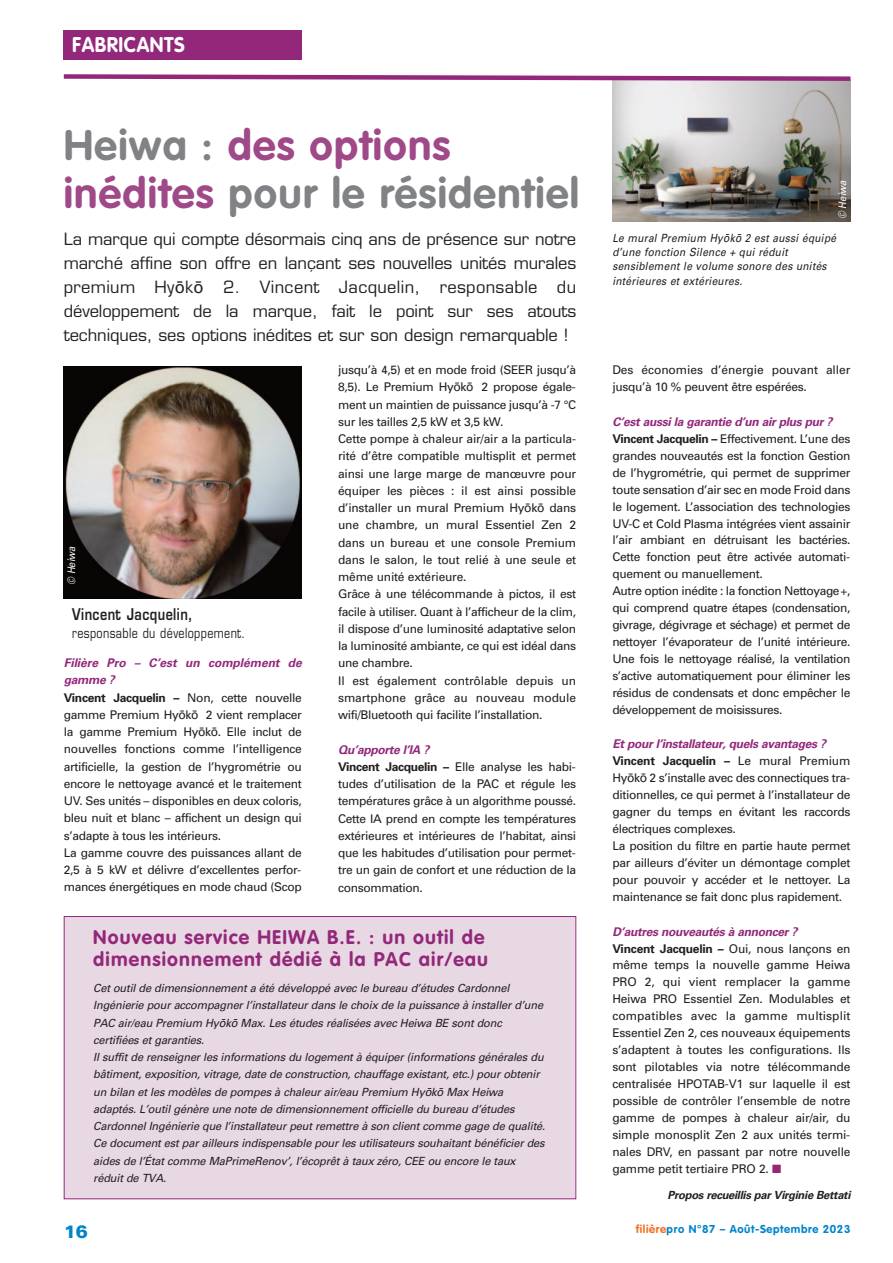
<style>
.page{position:relative;width:893px;height:1263px;background:#fff}
.page>*{position:absolute;margin:0;border:0;box-sizing:border-box;transform-origin:0 0}
.t1{font:700 42px/48px "VAG Rounded Std";letter-spacing:.03em;color:#808285}
.t2{font:700 21px "VAG Rounded Std";letter-spacing:.03em;color:#fff;scale:.95 1}
.t3{font:700 19.5px/22.5px "VAG Rounded Std";letter-spacing:.055em;color:#93287b}
.t4{font:900 18px "Univers";color:#0084ca}
.t5{font:16.5px/24px "Eurostile";letter-spacing:-.005em;color:#231f20;text-align:justify}
.t6{font:600 15.75px "Eurostile";letter-spacing:.035em;color:#231f20;scale:.8 1}
.t7{font:13.5px "Eurostile";letter-spacing:.035em;color:#231f20;scale:.8 1}
.t8{font:12px/17.2px "Univers";letter-spacing:-.03em;color:#231f20}
.t9{font:12px "Univers LT 65 Bd Obl";letter-spacing:-.03em;color:#93287b}
.t10{font:12px/17.2px "Univers";letter-spacing:-.005em;color:#231f20}
.t11{font:12px/17.2px "Univers LT 65 Bd Obl";letter-spacing:-.005em;color:#93287b}
.t12{font:11.25px/17.2px "Univers LT 55 Obl";letter-spacing:-.015em;color:#231f20}
.t13{font:11.25px/14.2px "Univers LT 55 Obl";letter-spacing:.03em;color:#231f20;scale:.9 1}
.t14{font:11.25px "Univers LT 65 Bd Obl";letter-spacing:-.03em;color:#231f20}
.t15{font:700 11.25px "VAG Rounded Std";letter-spacing:.05em;color:#0084ca}
.t16{font:10.5px "Univers LT 55 Obl";color:#fff;scale:.9 1}
.s1{color:#9f4989}
.s2{font-family:"Lucida Grande"}
.s3{font-weight:700}
.s4{font-family:"Lucida Grande";font-style:italic}
.s5{color:#93287b}
.s6{color:#f36e21}
</style>
<div class="page">
<img style="left:612px;top:83px;width:238px;height:138px">
<div style="left:64px;top:30px;width:238px;height:30px;background:#93287b"></div>
<svg style="left:63px;top:74px;width:788px;height:9px"></svg>
<img style="left:64px;top:366px;width:238px;height:232px">
<div style="left:65px;top:917px;width:510px;height:281px;background:#e8d8e3"></div>
<div style="left:64px;top:916px;width:512px;height:283px;border:1px solid #93287b"></div>
<h2 class="t2" style="left:72px;top:36px;width:120px">FABRICANTS</h2>
<h1 class="t1" style="left:64px;top:124px;width:517px">Heiwa : <span class="s1">des options inédites</span> pour le résidentiel</h1>
<p class="t5" style="left:64px;top:229px;width:514px">La marque qui compte désormais cinq ans de présence sur notre marché affine son offre en lançant ses nouvelles unités murales premium Hy<span class="s2">ō</span>k<span class="s2">ō</span> 2. Vincent Jacquelin, responsable du développement de la marque, fait le point sur ses atouts techniques, ses options inédites et sur son design remarquable !</p>
<p class="t16" style="left:65px;top:585px;width:44px;rotate:-90deg">© Heiwa</p>
<h3 class="t6" style="left:72px;top:608px;width:152px">Vincent Jacquelin,</h3>
<p class="t7" style="left:72px;top:627px;width:218px">responsable du développement.</p>
<p class="t11" style="left:64px;top:654px;width:240px">Filière Pro – C’est un complément de gamme ?</p>
<p class="t8" style="left:64px;top:690px;width:240px"><span class="s3">Vincent Jacquelin –</span> Non, cette nouvelle gamme Premium Hy<span class="s2">ō</span>k<span class="s2">ō</span> 2 vient remplacer la gamme Premium Hy<span class="s2">ō</span>k<span class="s2">ō</span>. Elle inclut de nouvelles fonctions comme l’intelligence artificielle, la gestion de l’hygrométrie ou encore le nettoyage avancé et le traitement UV. Ses unités – disponibles en deux coloris, bleu nuit et blanc – affichent un design qui s’adapte à tous les intérieurs.<br>La gamme couvre des puissances allant de 2,5 à 5 kW et délivre d’excellentes perfor&shy;mances énergétiques en mode chaud (Scop</p>
<p class="t8" style="left:338px;top:362px;width:240px">jusqu’à 4,5) et en mode froid (SEER jusqu’à 8,5). Le Premium Hy<span class="s2">ō</span>k<span class="s2">ō</span> 2 propose égale&shy;ment un maintien de puissance jusqu’à -7 °C sur les tailles 2,5 kW et 3,5 kW.<br>Cette pompe à chaleur air/air a la particula&shy;rité d’être compatible multisplit et permet ainsi une large marge de manœuvre pour équiper les pièces : il est ainsi possible d’installer un mural Premium Hy<span class="s2">ō</span>k<span class="s2">ō</span> dans une chambre, un mural Essentiel Zen 2 dans un bureau et une console Premium dans le salon, le tout relié à une seule et même unité extérieure.<br>Grâce à une télécommande à pictos, il est facile à utiliser. Quant à l’afficheur de la clim, il dispose d’une luminosité adaptative selon la luminosité ambiante, ce qui est idéal dans une chambre.<br>Il est également contrôlable depuis un smartphone grâce au nouveau module wifi/Bluetooth qui facilite l’installation.</p>
<p class="t9" style="left:338px;top:742px;width:93px">Qu’apporte l’IA ?</p>
<p class="t8" style="left:338px;top:759px;width:240px;text-align:justify"><span class="s3">Vincent Jacquelin –</span> Elle analyse les habi&shy;tudes d’utilisation de la PAC et régule les températures grâce à un algorithme poussé.<br>Cette IA prend en compte les températures extérieures et intérieures de l’habitat, ainsi que les habitudes d’utilisation pour permet&shy;tre un gain de confort et une réduction de la consommation.</p>
<h3 class="t3" style="left:93px;top:927px;width:396px">Nouveau service HEIWA B.E. : un outil de dimensionnement dédié à la PAC air/eau</h3>
<p class="t12" style="left:93px;top:980px;width:453px">Cet outil de dimensionnement a été développé avec le bureau d’études Cardonnel Ingénierie pour accompagner l’installateur dans le choix de la puissance à installer d’une PAC air/eau Premium Hy<span class="s4">ō</span>k<span class="s4">ō</span> Max. Les études réalisées avec Heiwa BE sont donc certifiées et garanties.<br>Il suffit de renseigner les informations du logement à équiper (informations générales du bâtiment, exposition, vitrage, date de construction, chauffage existant, etc.) pour obtenir un bilan et les modèles de pompes à chaleur air/eau Premium Hy<span class="s4">ō</span>k<span class="s4">ō</span> Max Heiwa adaptés. L’outil génère une note de dimensionnement officielle du bureau d’études Cardonnel Ingénierie que l’installateur peut remettre à son client comme gage de qualité.<br>Ce document est par ailleurs indispensable pour les utilisateurs souhaitant bénéficier des aides de l’État comme MaPrimeRenov’, l’écoprêt à taux zéro, CEE ou encore le taux réduit de TVA.</p>
<p class="t16" style="left:836px;top:219px;width:44px;rotate:-90deg">© Heiwa</p>
<p class="t13" style="left:612px;top:231px;width:250px">Le mural Premium Hy<span class="s4">ō</span>k<span class="s4">ō</span>2 est aussi équipé d’une fonction Silence + qui réduit sensiblement le volume sonore des unités intérieures et extérieures.</p>
<p class="t10" style="left:612px;top:362px;width:240px">Des économies d’énergie pouvant aller jusqu’à 10 % peuvent être espérées.</p>
<p class="t9" style="left:612px;top:414px;width:222px">C’est aussi la garantie d’un air plus pur ?</p>
<p class="t8" style="left:612px;top:431px;width:240px"><span class="s3">Vincent Jacquelin –</span> Effectivement. L’une des grandes nouveautés est la fonction Gestion de l’hygrométrie, qui permet de supprimer toute sensation d’air sec en mode Froid dans le logement. L’association des technologies UV-C et Cold Plasma intégrées vient assainir l’air ambiant en détruisant les bactéries.<br>Cette fonction peut être activée automati&shy;quement ou manuellement.<br>Autre option inédite : la fonction Nettoyage+, qui comprend quatre étapes (condensation, givrage, dégivrage et séchage) et permet de nettoyer l’évaporateur de l’unité intérieure.<br>Une fois le nettoyage réalisé, la ventilation s’active automatiquement pour éliminer les résidus de condensats et donc empêcher le développement de moisissures.</p>
<p class="t9" style="left:612px;top:737px;width:215px">Et pour l’installateur, quels avantages ?</p>
<p class="t8" style="left:612px;top:754px;width:240px"><span class="s3">Vincent Jacquelin –</span> Le mural Premium Hy<span class="s2">ō</span>k<span class="s2">ō</span> 2 s’installe avec des connectiques tra&shy;ditionnelles, ce qui permet à l’installateur de gagner du temps en évitant les raccords électriques complexes.<br>La position du filtre en partie haute permet par ailleurs d’éviter un démontage complet pour pouvoir y accéder et le nettoyer. La maintenance se fait donc plus rapidement.</p>
<p class="t9" style="left:612px;top:924px;width:187px">D’autres nouveautés à annoncer ?</p>
<p class="t8" style="left:612px;top:941px;width:240px;text-align:justify"><span class="s3">Vincent Jacquelin –</span> Oui, nous lançons en même temps la nouvelle gamme Heiwa PRO 2, qui vient remplacer la gamme Heiwa PRO Essentiel Zen. Modulables et compatibles avec la gamme multisplit Essentiel Zen 2, ces nouveaux équipements s’adaptent à toutes les configurations. Ils sont pilotables via notre télécommande centralisée HPOTAB-V1 sur laquelle il est possible de contrôler l’ensemble de notre gamme de pompes à chaleur air/air, du simple monosplit Zen 2 aux unités termi&shy;nales DRV, en passant par notre nouvelle gamme petit tertiaire PRO 2. <span class="s5">■</span></p>
<p class="t14" style="left:668px;top:1189px;width:184px">Propos recueillis par Virginie Bettati</p>
<h3 class="t4" style="left:64px;top:1225px;width:26px">16</h3>
<p class="t15" style="left:636px;top:1225px;width:216px"><span class="s6">filière</span>pro N°87 – Août-Septembre 2023</p>
</div>
